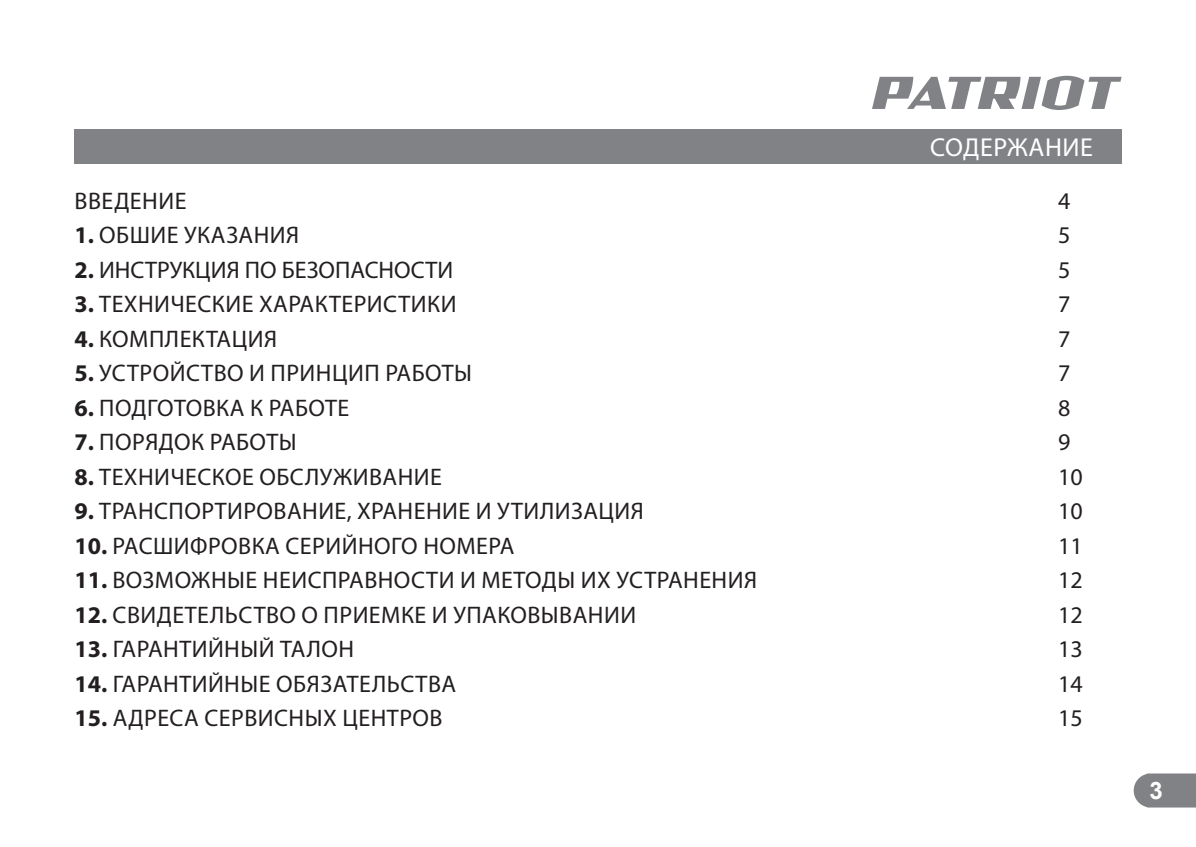
<style>
.page{position:relative;width:1196px;height:847px;background:#fff}
.page>*{position:absolute;margin:0;border:0;box-sizing:border-box;transform-origin:0 0}
.t1{font:26px "Myriad Pro";letter-spacing:.02em;color:#fff}
.t2{font:24px/34.4px "Myriad Pro";letter-spacing:.02em;color:#231f20}
.t3{font:24px/34.4px "Myriad Pro";color:#231f20}
.t4{font:700 24px "Arial";color:#fff}
.s1{font-weight:700}
</style>
<div class="page">
<svg style="left:1133px;top:773px;width:62px;height:34px;background:#8a8c8e"></svg>
<svg style="left:872px;top:76px;width:249px;height:34px"></svg>
<div style="left:74px;top:130px;width:1047px;height:34px;background:#808285"></div>
<p class="t2" style="left:75px;top:183px;width:113px">введение</p>
<p class="t2" style="left:74px;top:218px;width:226px"><span class="s1">1.</span> обшие указания<br><span class="s1">2.</span>ИНС</p>
<p class="t2" style="left:145px;top:252px;width:151px">ТРУКЦИЯ ПО БЕЗО</p>
<p class="t2" style="left:335px;top:252px;width:31px">ПАСНОС</p>
<p class="t2" style="left:425px;top:252px;width:26px">ТИ</p>
<p class="t2" style="left:74px;top:287px;width:125px"><span class="s1">3.</span> ТЕХНИ ЧЕСКИЕ</p>
<p class="t2" style="left:259px;top:287px;width:29px">ХАРАК</p>
<p class="t2" style="left:329px;top:287px;width:27px">ТЕРИС</p>
<p class="t2" style="left:398px;top:287px;width:28px">ТИКИ</p>
<p class="t2" style="left:74px;top:321px;width:188px"><span class="s1">4.</span> КОМПЛЕКТАЦИЯ</p>
<p class="t2" style="left:74px;top:356px;width:227px"><span class="s1">5.</span> УСТРОЙСТВО И ПРИН</p>
<p class="t2" style="left:332px;top:356px;width:68px">ЦИП РАБО</p>
<p class="t2" style="left:442px;top:356px;width:32px">ТЫ</p>
<p class="t2" style="left:74px;top:390px;width:127px"><span class="s1">6.</span> ПОД ГОТОВКА</p>
<p class="t2" style="left:250px;top:390px;width:33px">К РАБО</p>
<p class="t2" style="left:325px;top:390px;width:23px">ТЕ</p>
<p class="t2" style="left:74px;top:424px;width:57px"><span class="s1">7.</span> ПОРЯДОК</p>
<p class="t2" style="left:210px;top:424px;width:15px">РАБО</p>
<p class="t2" style="left:266px;top:424px;width:32px">ТЫ</p>
<p class="t2" style="left:74px;top:459px;width:125px"><span class="s1">8.</span> ТЕХНИ ЧЕСКОЕ</p>
<p class="t2" style="left:259px;top:459px;width:16px">ОБС</p>
<p class="t2" style="left:305px;top:459px;width:31px">ЛУЖИВАНИЕ</p>
<p class="t2" style="left:74px;top:493px;width:52px"><span class="s1">9.</span> ТРАНС</p>
<p class="t2" style="left:169px;top:493px;width:75px">ПОРТИРОВАНИЕ</p>
<p class="t2" style="left:346px;top:493px;width:40px">, ХРАНЕНИЕ</p>
<p class="t2" style="left:476px;top:493px;width:94px">И УТИЛИЗА</p>
<p class="t2" style="left:598px;top:493px;width:30px">ЦИЯ</p>
<p class="t2" style="left:74px;top:528px;width:54px"><span class="s1">10.</span> РАСШИ</p>
<p class="t2" style="left:190px;top:528px;width:33px">ФРОВКА</p>
<p class="t2" style="left:285px;top:528px;width:15px">СЕРИ</p>
<p class="t2" style="left:342px;top:528px;width:148px">ЙНОГО НОМЕРА</p>
<p class="t2" style="left:74px;top:562px;width:118px"><span class="s1">11.</span> ВОЗМОЖН</p>
<p class="t2" style="left:227px;top:562px;width:51px">ЫЕ НЕИС</p>
<p class="t2" style="left:322px;top:562px;width:31px">ПРАВНОС</p>
<p class="t2" style="left:426px;top:562px;width:246px">ТИ И МЕТОД Ы ИХ УСТРАНЕНИЯ</p>
<p class="t2" style="left:74px;top:597px;width:54px"><span class="s1">12.</span> СВИДЕ</p>
<p class="t2" style="left:185px;top:597px;width:313px">ТЕЛЬСТВО О ПРИЕМКЕ И УПАКОВ</p>
<p class="t2" style="left:541px;top:597px;width:35px">ЫВАНИИ</p>
<p class="t2" style="left:74px;top:631px;width:62px"><span class="s1">13.</span> ГАРАН</p>
<p class="t2" style="left:179px;top:631px;width:159px">ТИЙНЫЙ ТАЛОН</p>
<p class="t2" style="left:74px;top:666px;width:62px"><span class="s1">14.</span> ГАРАН</p>
<p class="t2" style="left:179px;top:666px;width:112px">ТИЙНЫЕ ОБЯЗА</p>
<p class="t2" style="left:347px;top:666px;width:96px">ТЕЛЬСТВА</p>
<p class="t2" style="left:74px;top:700px;width:54px"><span class="s1">15.</span> АДРЕСА</p>
<p class="t2" style="left:204px;top:700px;width:15px">СЕРВИСН</p>
<p class="t2" style="left:304px;top:700px;width:110px">ЫХ ЦЕНТРОВ</p>
<p class="t1" style="left:930px;top:132px;width:164px">содержание</p>
<p class="t3" style="left:1057px;top:183px;width:26px">4<br>5<br>5<br>7<br>7<br>7<br>8<br>9<br>10<br>10<br>11<br>12<br>12<br>13<br>14<br>15</p>
<p class="t4" style="left:1149px;top:774px;width:15px">3</p>
</div>
